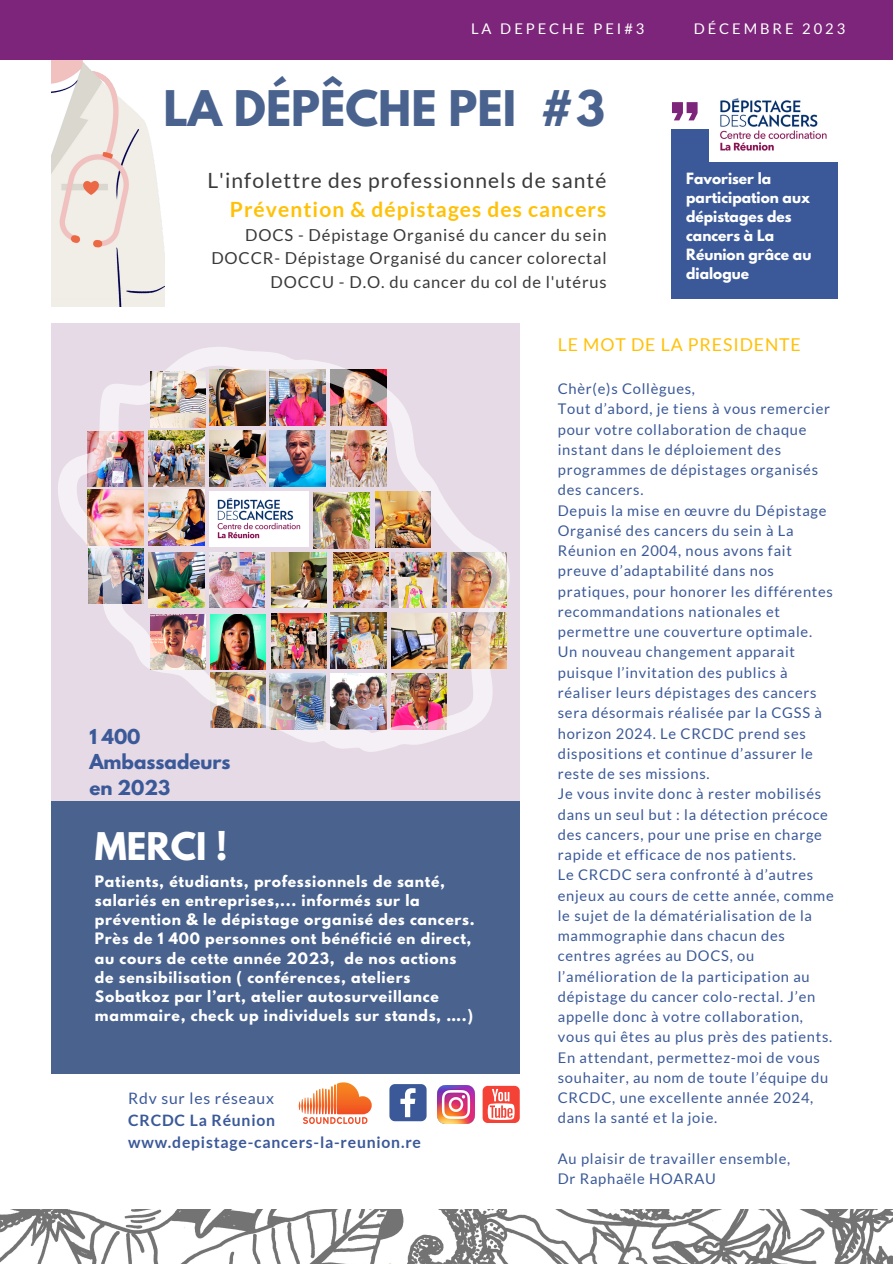
<style>
.page{position:relative;width:893px;height:1264px;background:#fff}
.page>*{position:absolute;margin:0;border:0;box-sizing:border-box;transform-origin:0 0}
.t1{font:700 43.5px "League Spartan";color:#49628e}
.t2{font:700 33.75px "League Spartan";color:#fff}
.t3{font:21px/29.2px "Lato";letter-spacing:.05em;color:#393939;text-align:right}
.t4{font:700 18.3px/25.8px "League Spartan";color:#3b5998}
.t5{font:17.7px "Lato";letter-spacing:.05em;color:#ffc107}
.t6{font:16.5px/23.7px "Lato";letter-spacing:.05em;color:#393939;text-align:right}
.t7{font:700 15.75px "Lato";letter-spacing:.05em;color:#3b5998}
.t8{font:15.75px "Lato";letter-spacing:.05em;color:#3b5998}
.t9{font:14.7px/20.2px "Lato";letter-spacing:.05em;color:#3b5998}
.t10{font:14.7px "Lato";letter-spacing:.2em;color:#fff}
.t11{font:700 13.95px/19.2px "League Spartan";letter-spacing:.05em;color:#fff}
.t12{font:700 13.8px/19px "League Spartan";color:#fff}
.s1{font-weight:700;color:#ffc107}
</style>
<div class="page">
<div style="left:52px;top:801px;width:468px;height:272px;background:#49628e"></div>
<img style="left:52px;top:59px;width:113px;height:247px">
<div style="left:671px;top:129px;width:166px;height:170px;background:#3b5998"></div>
<svg style="left:672px;top:102px;width:25px;height:18px"></svg>
<img style="left:709px;top:98px;width:128px;height:63px">
<div style="left:0;top:0;width:892px;height:59px;background:#7d257a"></div>
<svg style="left:389px;top:1084px;width:37px;height:37px"></svg>
<img style="left:437px;top:1085px;width:37px;height:37px">
<div style="left:482px;top:1085px;width:37px;height:37px;background:#f44336;border-radius:5px"></div>
<svg style="left:487px;top:1089px;width:27px;height:30px"></svg>
<svg style="left:298px;top:1082px;width:74px;height:41px"></svg>
<img style="left:0;top:1209px;width:892px;height:54px">
<div style="left:52px;top:324px;width:468px;height:477px;background:#e5dae6"></div>
<img style="left:58px;top:347px;width:452px;height:405px">
<img style="left:271px;top:613px;width:56px;height:55px">
<img style="left:271px;top:552px;width:56px;height:55px">
<p class="t10" style="left:471px;top:19px;width:175px">LA DEPECHE PEI#3</p>
<p class="t10" style="left:693px;top:19px;width:153px">DÉCEMBRE 2023</p>
<p class="t1" style="left:163px;top:87px;width:443px">LA DÉPÊCHE PEI #3</p>
<p class="t3" style="left:207px;top:165px;width:400px">L'infolettre des professionnels de santé<br><span class="s1">Prévention &amp; dépistages des cancers</span></p>
<p class="t6" style="left:211px;top:222px;width:396px">DOCS - Dépistage Organisé du cancer du sein<br>DOCCR- Dépistage Organisé du cancer colorectal<br>DOCCU - D.O. du cancer du col de l'utérus</p>
<p class="t12" style="left:686px;top:170px;width:127px">Favoriser la participation aux dépistages des cancers à La<br>Réunion grâce au dialogue</p>
<p class="t4" style="left:89px;top:725px;width:143px">1 400<br>Ambassadeurs en 2023</p>
<p class="t2" style="left:95px;top:829px;width:134px">MERCI !</p>
<h6 class="t11" style="left:95px;top:873px;width:381px">Patients, étudiants, professionnels de santé, salariés en entreprises,... informés sur la prévention &amp; le dépistage organisé des cancers.<br>Près de 1 400 personnes ont bénéficié en direct, au cours de cette année 2023, de nos actions de sensibilisation ( conférences, ateliers Sobatkoz par l’art, atelier autosurveillance mammaire, check up individuels sur stands, ….)</h6>
<p class="t8" style="left:128px;top:1088px;width:147px">Rdv sur les réseaux</p>
<p class="t7" style="left:128px;top:1110px;width:148px">CRCDC La Réunion</p>
<p class="t7" style="left:128px;top:1132px;width:294px">www.depistage-cancers-la-reunion.re</p>
<p class="t5" style="left:557px;top:334px;width:244px">LE MOT DE LA PRESIDENTE</p>
<h6 class="t9" style="left:557px;top:378px;width:139px">Chèr(e)s Collègues,</h6>
<p class="t9" style="left:557px;top:398px;width:274px">Tout d’abord, je tiens à vous remercier pour votre collaboration de chaque instant dans le déploiement des programmes de dépistages organisés des cancers.</p>
<p class="t9" style="left:557px;top:500px;width:276px">Depuis la mise en œuvre du Dépistage Organisé des cancers du sein à La Réunion en 2004, nous avons fait preuve d’adaptabilité dans nos pratiques, pour honorer les différentes recommandations nationales et permettre une couverture optimale.</p>
<p class="t9" style="left:557px;top:641px;width:265px">Un nouveau changement apparait puisque l’invitation des publics à réaliser leurs dépistages des cancers sera désormais réalisée par la CGSS à horizon 2024. Le CRCDC prend ses dispositions et continue d’assurer le reste de ses missions.</p>
<p class="t9" style="left:557px;top:783px;width:272px">Je vous invite donc à rester mobilisés dans un seul but : la détection précoce des cancers, pour une prise en charge rapide et efficace de nos patients.</p>
<p class="t9" style="left:557px;top:864px;width:277px">Le CRCDC sera confronté à d’autres enjeux au cours de cette année, comme le sujet de la dématérialisation de la mammographie dans chacun des centres agrées au DOCS, ou l’amélioration de la participation au dépistage du cancer colo-rectal. J’en appelle donc à votre collaboration, vous qui êtes au plus près des patients.</p>
<h1 class="t9" style="left:557px;top:1046px;width:272px">En attendant, permettez-moi de vous souhaiter, au nom de toute l’équipe du CRCDC, une excellente année 2024, dans la santé et la joie.</h1>
<h5 class="t9" style="left:557px;top:1148px;width:234px">Au plaisir de travailler ensemble,</h5>
<p class="t9" style="left:557px;top:1168px;width:159px">Dr Raphaële HOARAU</p>
</div>
